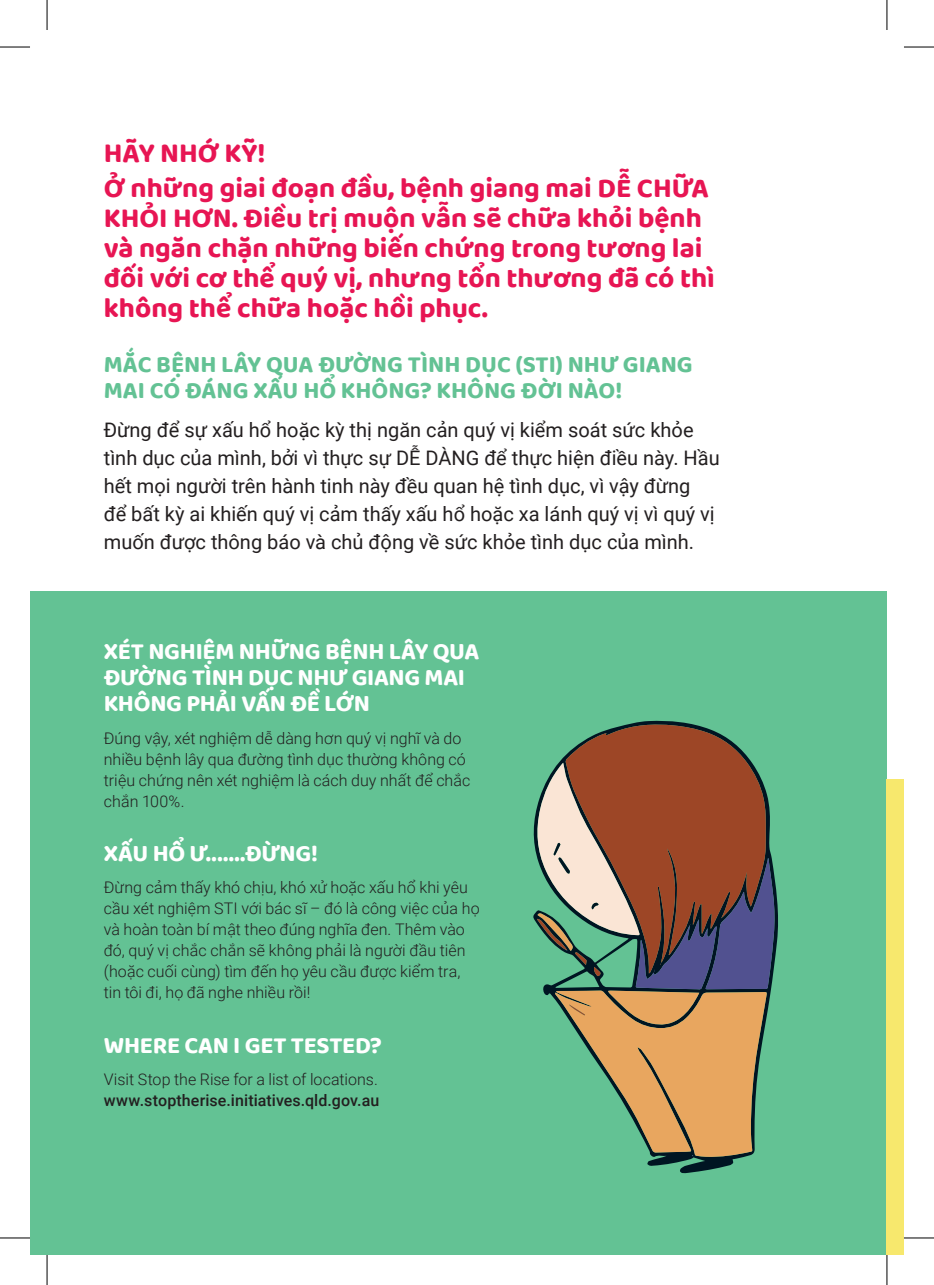
<style>
.page{position:relative;width:934px;height:1285px;background:#fff}
.page>*{position:absolute;margin:0;border:0;box-sizing:border-box;transform-origin:0 0}
.t1{font:700 28px/30px "Baloo 2";color:#e71553}
.t2{font:700 24px/26px "Baloo 2";letter-spacing:-.01em;color:#fff}
.t3{font:700 24px/26px "Baloo 2";color:#63c294}
.t4{font:20px/28px "Roboto";color:#231f20}
.t5{font:300 16px/21px "Roboto";letter-spacing:.005em;color:#231f20}
.t6{font:500 16px "Roboto";letter-spacing:.005em;color:#231f20}
</style>
<div class="page">
<div style="left:30px;top:591px;width:856px;height:664px;background:#63c294"></div>
<div style="left:886px;top:780px;width:17px;height:475px;background:#f7e86d"></div>
<svg style="left:533px;top:721px;width:244px;height:452px"></svg>
<svg style="left:565px;top:723px;width:200px;height:39px;fill:#9d4626"></svg>
<svg style="left:535px;top:762px;width:239px;height:396px"></svg>
<hr style="left:0;top:47px;width:30px;height:1px;background:#000">
<hr style="left:903px;top:47px;width:30px;height:1px;background:#000">
<hr style="left:0;top:1237px;width:30px;height:1px;background:#000">
<hr style="left:903px;top:1237px;width:30px;height:1px;background:#000">
<hr style="left:47px;top:0;width:1px;height:30px;background:#000">
<hr style="left:47px;top:1255px;width:1px;height:30px;background:#000">
<hr style="left:886px;top:0;width:1px;height:30px;background:#000">
<hr style="left:886px;top:1255px;width:1px;height:30px;background:#000">
<h1 class="t1" style="left:104px;top:134px;width:606px;line-height:35.6px">HÃY NHỚ KỸ!<br>Ở những giai đoạn đầu, bệnh giang mai DỄ CHỮA</h1>
<h1 class="t1" style="left:104px;top:202px;width:612px">KHỎI HƠN. Điều trị muộn vẫn sẽ chữa khỏi bệnh và ngăn chặn những biến chứng trong tương lai đối với cơ thể quý vị, nhưng tổn thương đã có thì không thể chữa hoặc hồi phục.</h1>
<h2 class="t3" style="left:104px;top:350px;width:590px">MẮC BỆNH LÂY QUA ĐƯỜNG TÌNH DỤC (STI) NHƯ GIANG<br>MAI CÓ ĐÁNG XẤU HỔ KHÔNG? KHÔNG ĐỜI NÀO!</h2>
<p class="t4" style="left:104px;top:415px;width:617px">Đừng để sự xấu hổ hoặc kỳ thị ngăn cản quý vị kiểm soát sức khỏe tình dục của mình, bởi vì thực sự DỄ DÀNG để thực hiện điều này. Hầu hết mọi người trên hành tinh này đều quan hệ tình dục, vì vậy đừng<br>để bất kỳ ai khiến quý vị cảm thấy xấu hổ hoặc xa lánh quý vị vì quý vị muốn được thông báo và chủ động về sức khỏe tình dục của mình.</p>
<h2 class="t2" style="left:104px;top:638px;width:377px">XÉT NGHIỆM NHỮNG BỆNH LÂY QUA<br>ĐƯỜNG TÌNH DỤC NHƯ GIANG MAI<br>KHÔNG PHẢI VẤN ĐỀ LỚN</h2>
<p class="t5" style="left:104px;top:727px;width:368px">Đúng vậy, xét nghiệm dễ dàng hơn quý vị nghĩ và do nhiều bệnh lây qua đường tình dục thường không có triệu chứng nên xét nghiệm là cách duy nhất để chắc chắn 100%.</p>
<h2 class="t2" style="left:104px;top:839px;width:216px">XẤU HỔ Ư.......ĐỪNG!</h2>
<p class="t5" style="left:104px;top:876px;width:377px">Đừng cảm thấy khó chịu, khó xử hoặc xấu hổ khi yêu cầu xét nghiệm STI với bác sĩ – đó là công việc của họ và hoàn toàn bí mật theo đúng nghĩa đen. Thêm vào đó, quý vị chắc chắn sẽ không phải là người đầu tiên (hoặc cuối cùng) tìm đến họ yêu cầu được kiểm tra, tin tôi đi, họ đã nghe nhiều rồi!</p>
<h2 class="t2" style="left:104px;top:1031px;width:280px">WHERE CAN I GET TESTED?</h2>
<p class="t5" style="left:104px;top:1068px;width:275px">Visit Stop the Rise for a list of locations.</p>
<p class="t6" style="left:104px;top:1089px;width:277px">www.stoptherise.initiatives.qld.gov.au</p>
</div>
